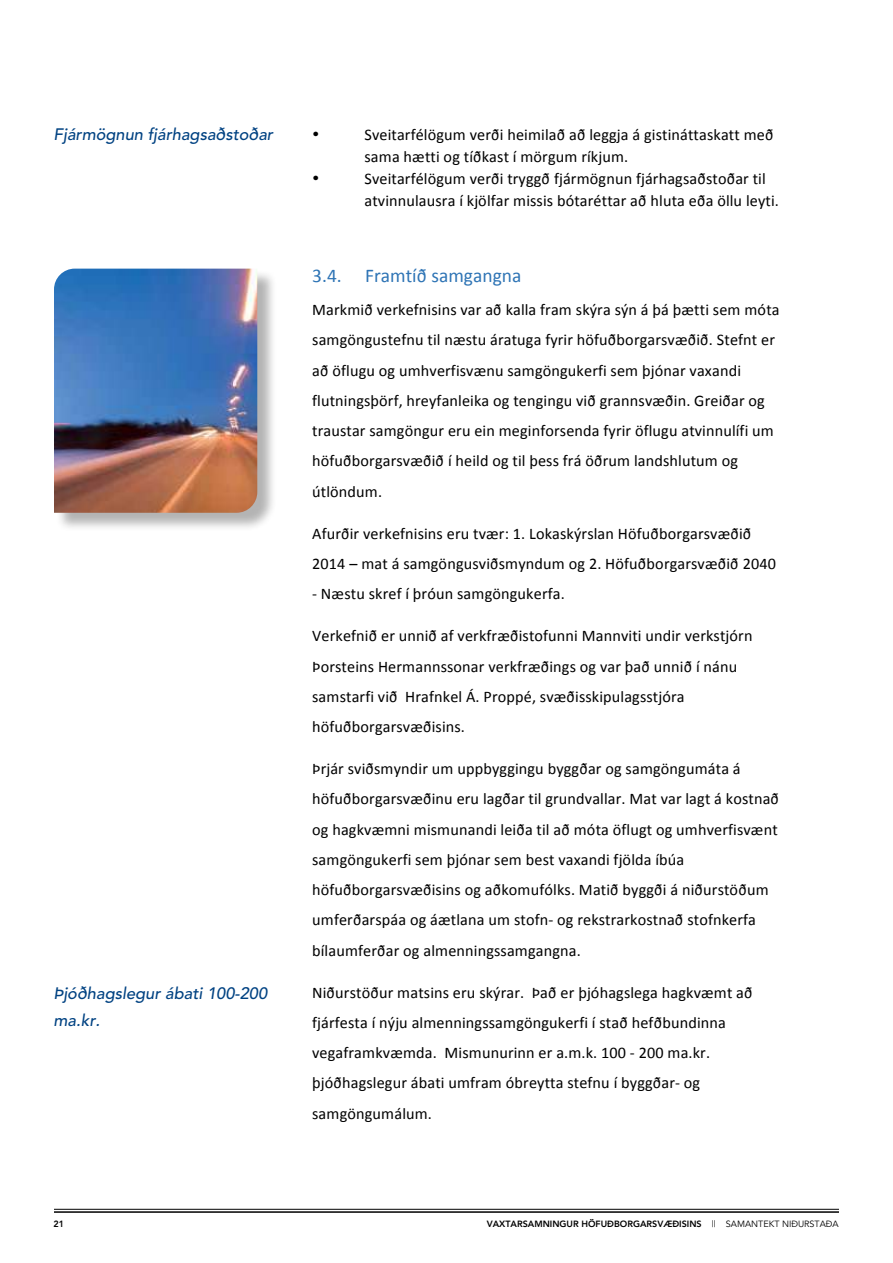
<style>
.page{position:relative;width:893px;height:1263px;background:#fff}
.page>*{position:absolute;margin:0;border:0;box-sizing:border-box;transform-origin:0 0}
.t1{font:19.5px "Calibri";color:#2e74b5}
.t2{font:italic 500 16.5px/27px "Avenir IS";color:#004282}
.t3{font:16.2px/30.3px "Calibri";letter-spacing:.01em;color:#000}
.t4{font:16.2px "Symbol";color:#000}
.t5{font:800 9px "Avenir IS";color:#000}
.s1{font-weight:400}
</style>
<div class="page">
<hr style="left:54px;top:1211px;width:785px;height:2px;background:#000">
<hr style="left:54px;top:1209px;width:785px;height:1px;background:#000">
<div style="left:56px;top:270px;width:221px;height:263px;background:#000;opacity:.3"></div>
<img style="left:54px;top:269px;width:203px;height:244px">
<p class="t2" style="left:54px;top:121px;width:221px">Fjármögnun fjárhagsaðstoðar</p>
<p class="t2" style="left:54px;top:980px;width:215px">Þjóðhagslegur ábati 100-200 ma.kr.</p>
<p class="t4" style="left:312px;top:127px;width:9px">•</p>
<p class="t3" style="left:364px;top:124px;width:411px;line-height:21.9px">Sveitarfélögum verði heimilað að leggja á gistináttaskatt með sama hætti og tíðkast í mörgum ríkjum.</p>
<p class="t4" style="left:312px;top:171px;width:9px">•</p>
<p class="t3" style="left:364px;top:168px;width:416px;line-height:21.9px">Sveitarfélögum verði tryggð fjármögnun fjárhagsaðstoðar til atvinnulausra í kjölfar missis bótaréttar að hluta eða öllu leyti.</p>
<p class="t1" style="left:312px;top:263px;width:211px">3.4. Framtíð samgangna</p>
<p class="t3" style="left:312px;top:295px;width:469px">Markmið verkefnisins var að kalla fram skýra sýn á þá þætti sem móta samgöngustefnu til næstu áratuga fyrir höfuðborgarsvæðið. Stefnt er að öflugu og umhverfisvænu samgöngukerfi sem þjónar vaxandi flutningsþörf, hreyfanleika og tengingu við grannsvæðin. Greiðar og traustar samgöngur eru ein meginforsenda fyrir öflugu atvinnulífi um höfuðborgarsvæðið í heild og til þess frá öðrum landshlutum og útlöndum.</p>
<p class="t3" style="left:312px;top:518px;width:465px">Afurðir verkefnisins eru tvær: 1. Lokaskýrslan Höfuðborgarsvæðið<br>2014 – mat á samgöngusviðsmyndum og 2. Höfuðborgarsvæðið 2040 --‐ Næstu skref í þróun samgöngukerfa.</p>
<p class="t3" style="left:312px;top:621px;width:442px">Verkefnið er unnið af verkfræðistofunni Mannviti undir verkstjórn Þorsteins Hermannssonar verkfræðings og var það unnið í nánu samstarfi við Hrafnkel Á. Proppé, svæðisskipulagsstjóra höfuðborgarsvæðisins.</p>
<p class="t3" style="left:312px;top:754px;width:468px">Þrjár sviðsmyndir um uppbyggingu byggðar og samgöngumáta á höfuðborgarsvæðinu eru lagðar til grundvallar. Mat var lagt á kostnað og hagkvæmni mismunandi leiða til að móta öflugt og umhverfisvænt samgöngukerfi sem þjónar sem best vaxandi fjölda íbúa höfuðborgarsvæðisins og aðkomufólks. Matið byggði á niðurstöðum umferðarspáa og áætlana um stofn--‐ og rekstrarkostnað stofnkerfa bílaumferðar og almenningssamgangna.</p>
<p class="t3" style="left:312px;top:977px;width:442px">Niðurstöður matsins eru skýrar. Það er þjóhagslega hagkvæmt að fjárfesta í nýju almenningssamgöngukerfi í stað hefðbundinna vegaframkvæmda. Mismunurinn er a.m.k. 100 --‐ 200 ma.kr. þjóðhagslegur ábati umfram óbreytta stefnu í byggðar--‐ og samgöngumálum.</p>
<p class="t5" style="left:54px;top:1218px;width:12px">21</p>
<p class="t5" style="left:487px;top:1218px;width:353px">VAXTARSAMNINGUR HÖFUÐBORGARSVÆÐISINS <span class="s1">|| SAMANTEKT NIÐURSTAÐA</span></p>
</div>
